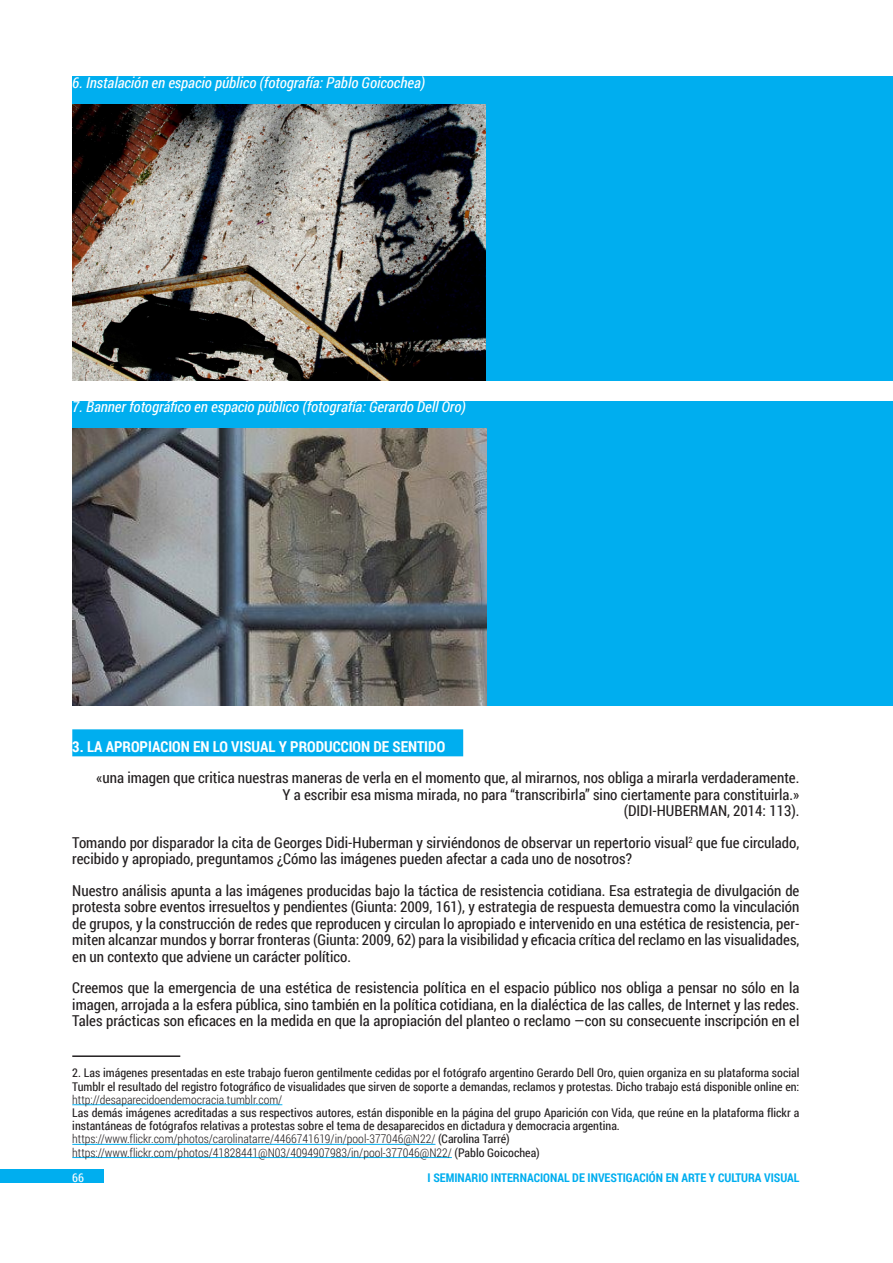
<style>
.page{position:relative;width:893px;height:1263px;background:#fff}
.page>*{position:absolute;margin:0;border:0;box-sizing:border-box;transform-origin:0 0}
.Normal_CV{font:15px/16.5px "Roboto Condensed";color:#231f20;text-align:justify}
.Acápite_CV{font:15px "Roboto Condensed";color:#231f20}
.Imagen_Tabla_CV{font:italic 15px "Roboto Condensed";color:#fff}
.Sección_CV{font:700 15px "Roboto Condensed";color:#fff}
.Acápite_lastbreak_CV{font:15px "Roboto Condensed";color:#231f20}
.Nota_pie_CV{font:12px/13.2px "Roboto Condensed";color:#231f20;text-align:justify}
.Nota_pie_CV-2{font:300 12px "Roboto Condensed";color:#231f20}
.t1{font:700 12px "Roboto Condensed";color:#00aeef}
.t2{font:12px "Roboto Condensed";color:#fff}
.s1{font-weight:300}
.s2{font-weight:400}
</style>
<div class="page">
<div style="left:0;top:1169px;width:104px;height:14px;background:#00aeef"></div>
<div style="left:72px;top:77px;width:821px;height:304px;background:#00aeef"></div>
<div style="left:72px;top:401px;width:821px;height:304px;background:#00aeef"></div>
<div style="left:72px;top:729px;width:391px;height:27px;background:#00aeef"></div>
<img style="left:72px;top:105px;width:413px;height:276px">
<img style="left:72px;top:429px;width:415px;height:276px">
<hr style="left:72px;top:1055px;width:108px;height:2px;background:#231f20">
<hr style="left:72px;top:1104px;width:210px;height:1px;background:#00aeef">
<hr style="left:72px;top:1144px;width:363px;height:1px;background:#00aeef">
<hr style="left:72px;top:1157px;width:380px;height:1px;background:#00aeef">
<p class="Imagen_Tabla_CV" style="left:72px;top:72px;width:354px">6. Instalación en espacio público (fotografía: Pablo Goicochea)</p>
<p class="Imagen_Tabla_CV" style="left:72px;top:397px;width:395px">7. Banner fotográfico en espacio público (fotografía: Gerardo Dell Oro)</p>
<p class="Sección_CV" style="left:72px;top:736px;width:374px">3. LA APROPIACION EN LO VISUAL Y PRODUCCION DE SENTIDO</p>
<p class="Acápite_CV" style="left:96px;top:768px;width:705px">«una imagen que critica nuestras maneras de verla en el momento que, al mirarnos, nos obliga a mirarla verdaderamente.</p>
<p class="Acápite_CV" style="left:282px;top:784px;width:519px">Y a escribir esa misma mirada, no para “transcribirla” sino ciertamente para constituirla.»</p>
<p class="Acápite_lastbreak_CV" style="left:624px;top:801px;width:177px">(DIDI-HUBERMAN, 2014: 113).</p>
<p class="Normal_CV" style="left:72px;top:834px;width:729px">Tomando por disparador la cita de Georges Didi-Huberman y sirviéndonos de observar un repertorio visual<sup>2</sup> que fue circulado, recibido y apropiado, preguntamos ¿Cómo las imágenes pueden afectar a cada uno de nosotros?</p>
<p class="Normal_CV" style="left:72px;top:882px;width:729px">Nuestro análisis apunta a las imágenes producidas bajo la táctica de resistencia cotidiana. Esa estrategia de divulgación de protesta sobre eventos irresueltos y pendientes (Giunta: 2009, 161), y estrategia de respuesta demuestra como la vinculación de grupos, y la construcción de redes que reproducen y circulan lo apropiado e intervenido en una estética de resistencia, per&shy;miten alcanzar mundos y borrar fronteras (Giunta: 2009, 62) para la visibilidad y eficacia crítica del reclamo en las visualidades, en un contexto que adviene un carácter político.</p>
<p class="Normal_CV" style="left:72px;top:979px;width:729px">Creemos que la emergencia de una estética de resistencia política en el espacio público nos obliga a pensar no sólo en la imagen, arrojada a la esfera pública, sino también en la política cotidiana, en la dialéctica de las calles, de Internet y las redes.<br>Tales prácticas son eficaces en la medida en que la apropiación del planteo o reclamo —con su consecuente inscripción en el</p>
<p class="Nota_pie_CV" style="left:72px;top:1066px;width:729px">2. Las imágenes presentadas en este trabajo fueron gentilmente cedidas por el fotógrafo argentino Gerardo Dell Oro, quien organiza en su plataforma social Tumblr el resultado del registro fotográfico de visualidades que sirven de soporte a demandas, reclamos y protestas. Dicho trabajo está disponible online en: <span class="s1">http://desaparecidoendemocracia.tumblr.com/</span></p>
<p class="Nota_pie_CV" style="left:72px;top:1106px;width:729px">Las demás imágenes acreditadas a sus respectivos autores, están disponible en la página del grupo Aparición con Vida, que reúne en la plataforma flickr a instantáneas de fotógrafos relativas a protestas sobre el tema de desaparecidos en dictadura y democracia argentina.</p>
<p class="Nota_pie_CV-2" style="left:72px;top:1131px;width:439px">https://www.flickr.com/photos/carolinatarre/4466741619/in/pool-377046@N22/ <span class="s2">(Carolina Tarré)</span></p>
<p class="Nota_pie_CV-2" style="left:72px;top:1144px;width:469px">https://www.flickr.com/photos/41828441@N03/4094907983/in/pool-377046@N22/ <span class="s2">(Pablo Goicochea)</span></p>
<p class="t2" style="left:72px;top:1169px;width:13px">66</p>
<p class="t1" style="left:428px;top:1169px;width:373px">I SEMINARIO INTERNACIONAL DE INVESTIGACIÓN EN ARTE Y CULTURA VISUAL</p>
</div>
